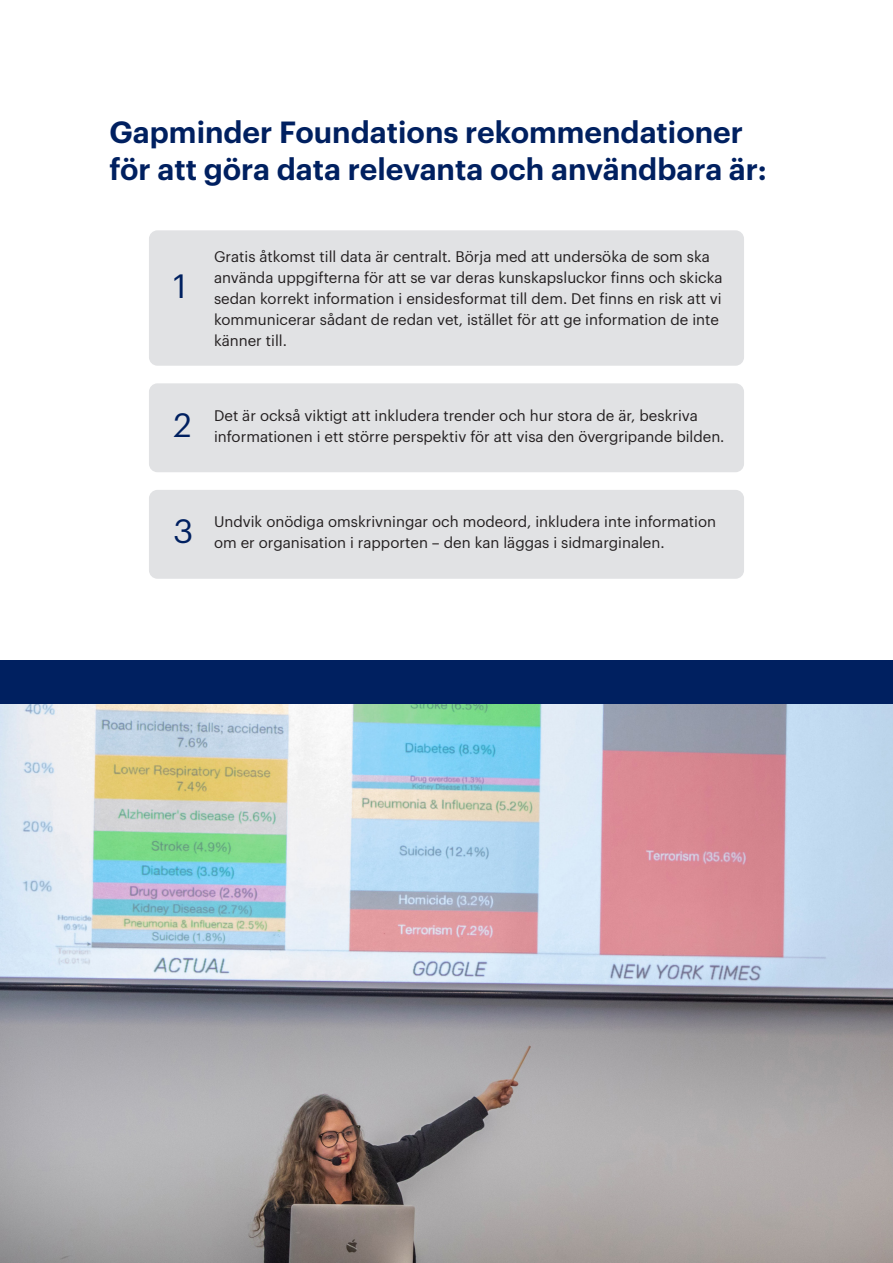
<style>
.page{position:relative;width:893px;height:1263px;background:#fff}
.page>*{position:absolute;margin:0;border:0;box-sizing:border-box;transform-origin:0 0}
.Body_black{font:33px "Graphik";color:#002060}
.Subheadline_Regular_blue{font:600 30px/36px "Graphik";color:#002060}
.Body_black-2{font:15px/21px "Graphik";color:#231f20}
</style>
<div class="page">
<div style="left:0;top:660px;width:893px;height:603px;background:#002060"></div>
<img style="left:0;top:705px;width:893px;height:558px">
<div style="left:149px;top:230px;width:595px;height:136px;background:#e1e2e4;border-radius:9px"></div>
<div style="left:149px;top:383px;width:595px;height:89px;background:#e1e2e4;border-radius:9px"></div>
<div style="left:149px;top:490px;width:595px;height:89px;background:#e1e2e4;border-radius:9px"></div>
<p class="Subheadline_Regular_blue" style="left:110px;top:112px;width:659px">Gapminder Foundations rekommendationer för att göra data relevanta och användbara är:</p>
<p class="Body_black" style="left:173px;top:261px;width:15px">1</p>
<p class="Body_black-2" style="left:214px;top:245px;width:510px">Gratis åtkomst till data är centralt. Börja med att undersöka de som ska använda uppgifterna för att se var deras kunskapsluckor finns och skicka sedan korrekt information i ensidesformat till dem. Det finns en risk att vi kommunicerar sådant de redan vet, istället för att ge information de inte känner till.</p>
<p class="Body_black" style="left:173px;top:400px;width:20px">2</p>
<p class="Body_black-2" style="left:214px;top:404px;width:485px">Det är också viktigt att inkludera trender och hur stora de är, beskriva</p>
<p class="Body_black-2" style="left:214px;top:425px;width:512px">informationen i ett större perspektiv för att visa den övergripande bilden.</p>
<p class="Body_black" style="left:173px;top:506px;width:21px">3</p>
<p class="Body_black-2" style="left:214px;top:510px;width:504px">Undvik onödiga omskrivningar och modeord, inkludera inte information</p>
<p class="Body_black-2" style="left:214px;top:531px;width:452px">om er organisation i rapporten – den kan läggas i sidmarginalen.</p>
</div>
